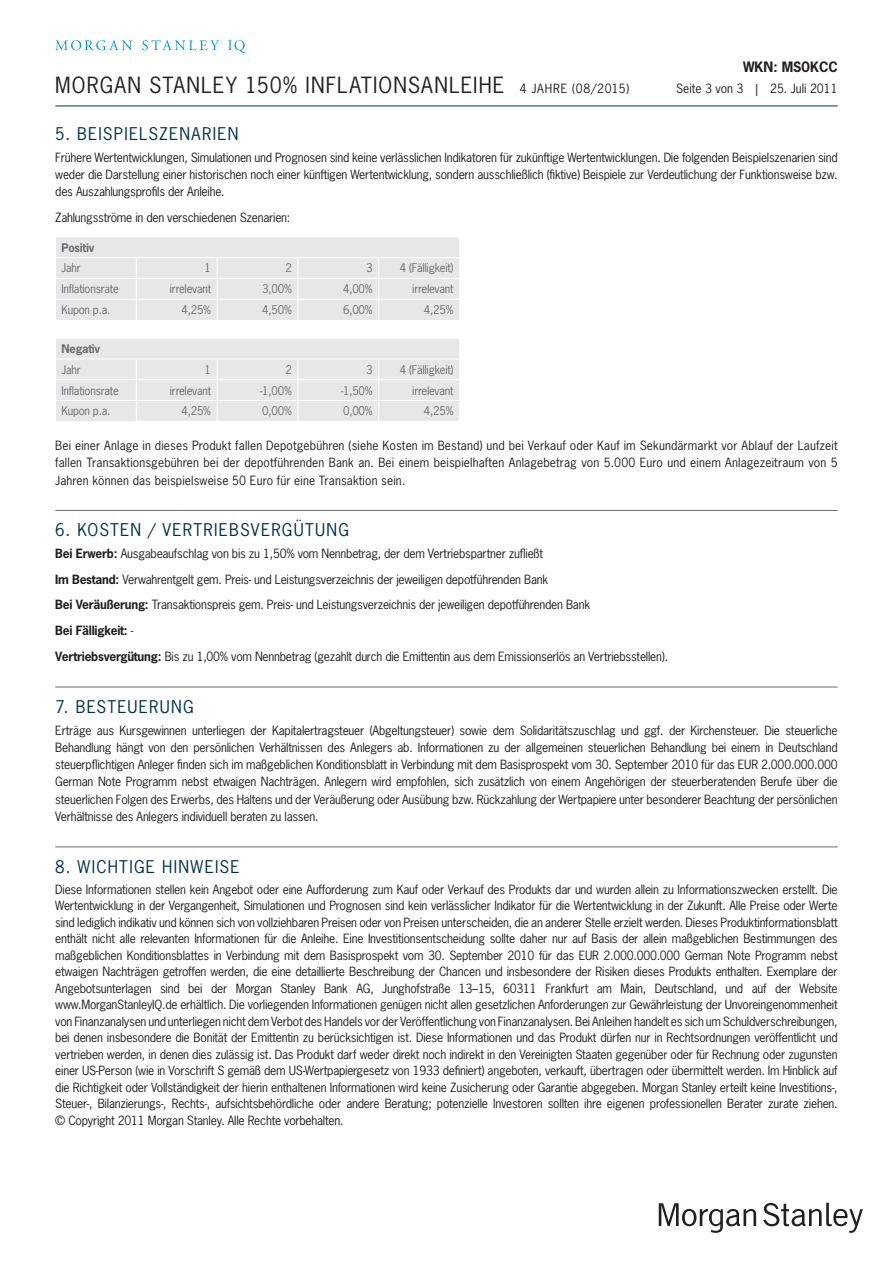
<style>
.page{position:relative;width:893px;height:1263px;background:#fff}
.page>*{position:absolute;margin:0;border:0;box-sizing:border-box;transform-origin:0 0}
.t1{font:21px "News Gothic Std";letter-spacing:.055em;color:#231f20}
.t2{font:16.5px "News Gothic Std";letter-spacing:.08em;color:#00314c}
.t3{font:16.5px "News Gothic Std";letter-spacing:.06em;color:#00314c}
.t4{font:700 13.5px "News Gothic Std";color:#231f20}
.t5{font:12px/16.5px "News Gothic Std";letter-spacing:-.02em;color:#231f20;text-align:justify}
.t6{font:12px "News Gothic Std";color:#231f20}
.t7{font:11.25px "News Gothic Std";letter-spacing:-.02em;color:#6c6d70}
.t8{font:700 11.25px "News Gothic Std";letter-spacing:-.02em;color:#6c6d70}
.s1{font-size:12px}
.s2{font-weight:700}
</style>
<div class="page">
<svg style="left:763px;top:1203px;width:100px;height:30px"></svg>
<svg style="left:659px;top:1203px;width:97px;height:30px"></svg>
<hr style="left:55px;top:106px;width:783px;height:1px;background:#00314c">
<svg style="left:55px;top:40px;width:192px;height:13px"></svg>
<div style="left:56px;top:237px;width:403px;height:83px;background:#e6e7e9"></div>
<div style="left:56px;top:339px;width:403px;height:82px;background:#e6e7e9"></div>
<hr style="left:55px;top:510px;width:783px;height:1px;background:#6c6d70">
<hr style="left:55px;top:687px;width:783px;height:1px;background:#6c6d70">
<hr style="left:55px;top:846px;width:783px;height:1px;background:#6c6d70">
<p class="t4" style="left:743px;top:58px;width:96px">Wkn: MS0Kcc</p>
<h1 class="t1" style="left:55px;top:71px;width:575px">Morgan Stanley 150% Inflationsanleihe <span class="s1">4 Jahre (08/2015)</span></h1>
<p class="t6" style="left:676px;top:81px;width:163px">Seite 3 von 3 | 25. Juli 2011</p>
<h2 class="t2" style="left:55px;top:124px;width:52px">5. Beispi</h2>
<h2 class="t3" style="left:129px;top:124px;width:111px">elszenarien</h2>
<p class="t5" style="left:55px;top:149px;width:784px;line-height:17.2px">Frühere Wertentwicklungen, Simulationen und Prognosen sind keine verlässlichen Indikatoren für zukünftige Wertentwicklungen. Die folgenden Beispielszenarien sind weder die Darstellung einer historischen noch einer künftigen Wertentwicklung, sondern ausschließlich (fiktive) Beispiele zur Verdeutlichung der Funktionsweise bzw. des Auszahlungsprofils der Anleihe.</p>
<p class="t5" style="left:55px;top:209px;width:237px">Zahlungsströme in den verschiedenen Szenarien:</p>
<p class="t8" style="left:62px;top:240px;width:34px">Positiv</p>
<p class="t7" style="left:62px;top:261px;width:21px">Jahr</p>
<p class="t7" style="left:205px;top:261px;width:8px">1</p>
<p class="t7" style="left:285px;top:261px;width:8px">2</p>
<p class="t7" style="left:366px;top:261px;width:8px">3</p>
<p class="t7" style="left:400px;top:261px;width:55px">4 (Fälligkeit)</p>
<p class="t7" style="left:62px;top:282px;width:59px">Inflationsrate</p>
<p class="t7" style="left:170px;top:282px;width:43px">irrelevant</p>
<p class="t7" style="left:262px;top:282px;width:31px">3,00%</p>
<p class="t7" style="left:343px;top:282px;width:31px">4,00%</p>
<p class="t7" style="left:412px;top:282px;width:43px">irrelevant</p>
<p class="t7" style="left:62px;top:302px;width:50px">Kupon p.a.</p>
<p class="t7" style="left:182px;top:302px;width:31px">4,25%</p>
<p class="t7" style="left:262px;top:302px;width:31px">4,50%</p>
<p class="t7" style="left:343px;top:302px;width:31px">6,00%</p>
<p class="t7" style="left:424px;top:302px;width:31px">4,25%</p>
<p class="t8" style="left:62px;top:341px;width:40px">Negativ</p>
<p class="t7" style="left:62px;top:362px;width:21px">Jahr</p>
<p class="t7" style="left:205px;top:362px;width:8px">1</p>
<p class="t7" style="left:285px;top:362px;width:8px">2</p>
<p class="t7" style="left:366px;top:362px;width:8px">3</p>
<p class="t7" style="left:400px;top:362px;width:55px">4 (Fälligkeit)</p>
<p class="t7" style="left:62px;top:383px;width:59px">Inflationsrate</p>
<p class="t7" style="left:170px;top:383px;width:43px">irrelevant</p>
<p class="t7" style="left:260px;top:383px;width:33px">-1,00%</p>
<p class="t7" style="left:341px;top:383px;width:33px">-1,50%</p>
<p class="t7" style="left:412px;top:383px;width:43px">irrelevant</p>
<p class="t7" style="left:62px;top:404px;width:50px">Kupon p.a.</p>
<p class="t7" style="left:182px;top:404px;width:31px">4,25%</p>
<p class="t7" style="left:262px;top:404px;width:31px">0,00%</p>
<p class="t7" style="left:343px;top:404px;width:31px">0,00%</p>
<p class="t7" style="left:424px;top:404px;width:31px">4,25%</p>
<p class="t5" style="left:55px;top:437px;width:784px;line-height:17.2px">Bei einer Anlage in dieses Produkt fallen Depotgebühren (siehe Kosten im Bestand) und bei Verkauf oder Kauf im Sekundärmarkt vor Ablauf der Laufzeit fallen Transaktionsgebühren bei der depotführenden Bank an. Bei einem beispielhaften Anlagebetrag von 5.000 Euro und einem Anlagezeitraum von 5<br>Jahren können das beispielsweise 50 Euro für eine Transaktion sein.</p>
<h2 class="t2" style="left:55px;top:520px;width:295px">6. Kosten / Vertriebsvergütung</h2>
<p class="t5" style="left:55px;top:540px;width:614px;line-height:25.8px;text-align:left"><span class="s2">Bei Erwerb:</span> Ausgabeaufschlag von bis zu 1,50% vom Nennbetrag, der dem Vertriebspartner zufließt<br><span class="s2">Im Bestand:</span> Verwahrentgelt gem. Preis- und Leistungsverzeichnis der jeweiligen depotführenden Bank<br><span class="s2">Bei Veräußerung:</span> Transaktionspreis gem. Preis- und Leistungsverzeichnis der jeweiligen depotführenden Bank<br><span class="s2">Bei Fälligkeit:</span> -<br><span class="s2">Vertriebsvergütung:</span> Bis zu 1,00% vom Nennbetrag (gezahlt durch die Emittentin aus dem Emissionserlös an Vertriebsstellen).</p>
<h2 class="t2" style="left:55px;top:696px;width:140px">7. Besteuerung</h2>
<p class="t5" style="left:55px;top:721px;width:784px;line-height:17.2px">Erträge aus Kursgewinnen unterliegen der Kapitalertragsteuer (Abgeltungsteuer) sowie dem Solidaritätszuschlag und ggf. der Kirchensteuer. Die steuerliche Behandlung hängt von den persönlichen Verhältnissen des Anlegers ab. Informationen zu der allgemeinen steuerlichen Behandlung bei einem in Deutschland steuerpflichtigen Anleger finden sich im maßgeblichen Konditionsblatt in Verbindung mit dem Basisprospekt vom 30. September 2010 für das EUR</p>
<p class="t5" style="left:55px;top:756px;width:784px;line-height:17.2px;text-indent:706px">2.000.000.000<br>German Note Programm nebst etwaigen Nachträgen. Anlegern wird empfohlen, sich zusätzlich von einem Angehörigen der steuerberatenden Berufe über die steuerlichen Folgen des Erwerbs, des Haltens und der Veräußerung oder Ausübung bzw. Rückzahlung der Wertpapiere unter besonderer Beachtung der persönlichen Verhältnisse des Anlegers individuell beraten zu lassen.</p>
<h2 class="t2" style="left:55px;top:856px;width:186px">8. Wichtige Hinweise</h2>
<p class="t5" style="left:55px;top:881px;width:784px">Diese Informationen stellen kein Angebot oder eine Aufforderung zum Kauf oder Verkauf des Produkts dar und wurden allein zu Informationszwecken erstellt. Die Wertentwicklung in der Vergangenheit, Simulationen und Prognosen sind kein verlässlicher Indikator für die Wertentwicklung in der Zukunft. Alle Preise oder Werte sind lediglich indikativ und können sich von vollziehbaren Preisen oder von Preisen unterscheiden, die an anderer Stelle erzielt werden. Dieses Produktinformationsblatt enthält nicht alle relevanten Informationen für die Anleihe. Eine Investitionsentscheidung sollte daher nur auf Basis der allein maßgeblichen Bestimmungen des maßgeblichen Konditionsblattes in Verbindung mit dem Basisprospekt vom 30. September 2010 für das EUR</p>
<p class="t5" style="left:55px;top:947px;width:784px;text-indent:548px">2.000.000.000 German Note Programm nebst etwaigen Nachträgen getroffen werden, die eine detaillierte Beschreibung der Chancen und insbesondere der Risiken dieses Produkts enthalten. Exemplare der Angebotsunterlagen sind bei der Morgan Stanley Bank AG, Junghofstraße 13–15, 60311 Frankfurt am Main, Deutschland, und auf der Website www.MorganStanleyIQ.de erhältlich. Die vorliegenden Informationen genügen nicht allen gesetzlichen Anforderungen zur Gewährleistung der Unvoreingenommenheit von Finanzanalysen und unterliegen nicht dem Verbot des Handels vor der Veröffentlichung von Finanzanalysen. Bei Anleihen handelt es sich um Schuldverschreibungen, bei denen insbesondere die Bonität der Emittentin zu berücksichtigen ist. Diese Informationen und das Produkt dürfen nur in Rechtsordnungen veröffentlicht und vertrieben werden, in denen dies zulässig ist. Das Produkt darf weder direkt noch indirekt in den Vereinigten Staaten gegenüber oder für Rechnung oder zugunsten einer US-Person (wie in Vorschrift S gemäß dem US-Wertpapiergesetz von 1933 definiert) angeboten, verkauft, übertragen oder übermittelt werden. Im Hinblick auf die Richtigkeit oder Vollständigkeit der hierin enthaltenen Informationen wird keine Zusicherung oder Garantie abgegeben. Morgan Stanley erteilt keine Investitions-, Steuer-, Bilanzierungs-, Rechts-, aufsichtsbehördliche oder andere Beratung; potenzielle Investoren sollten ihre eigenen professionellen Berater zurate ziehen. © Copyright 2011 Morgan Stanley. Alle Rechte vorbehalten.</p>
</div>
